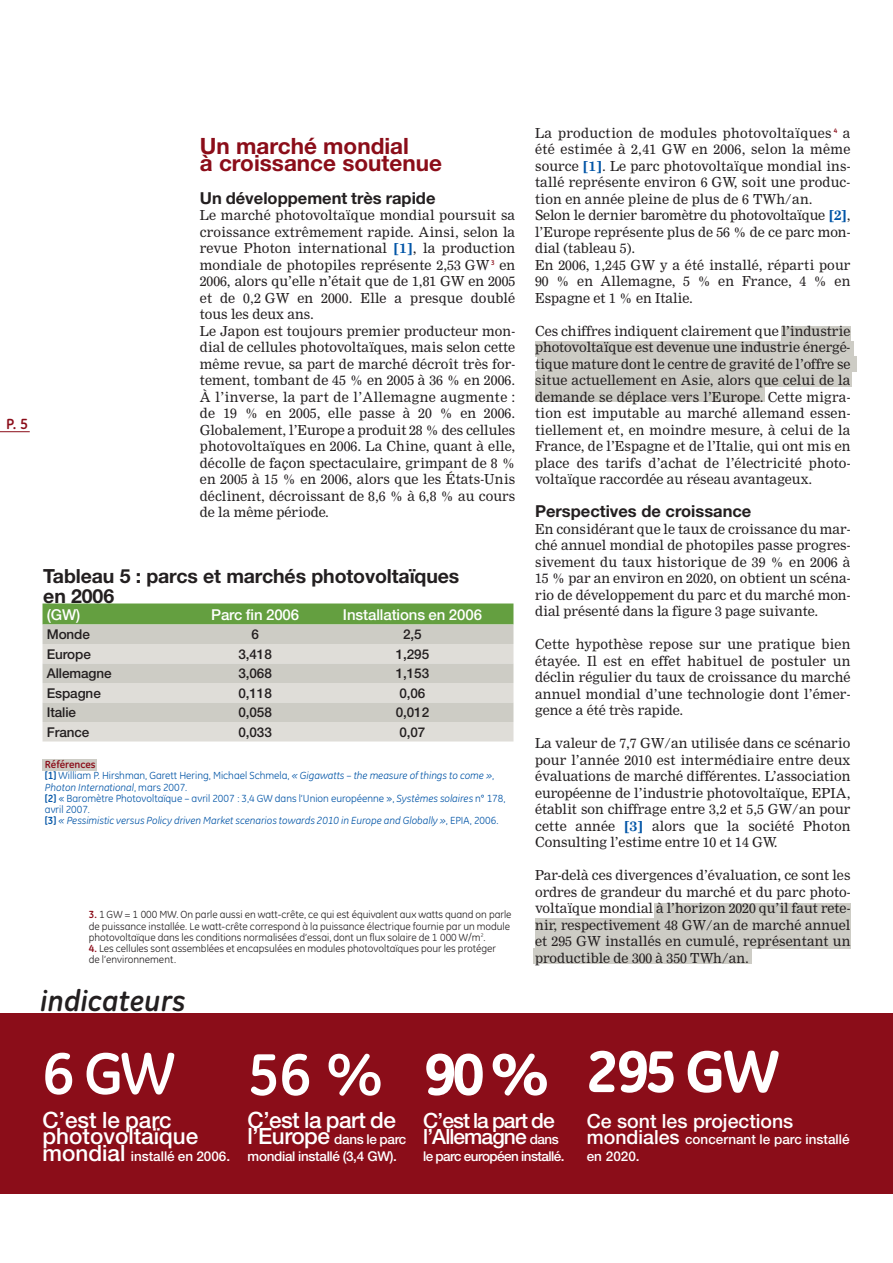
<style>
.page{position:relative;width:893px;height:1263px;background:#fff}
.page>*{position:absolute;margin:0;border:0;box-sizing:border-box;transform-origin:0 0}
.t1{font:800 60px "GE Inspira";letter-spacing:-.055em;color:#fff}
.t2{font:700 60px "GE Inspira";color:#fff}
.t3{font:italic 700 29.55px "GE Inspira";color:#231f20}
.t4{font:700 22.5px/16.5px "Helvetica Neue";color:#8b0d19}
.t5{font:500 22.5px/16.5px "Helvetica Neue";color:#fff}
.t6{font:500 22.5px "Helvetica Neue";letter-spacing:-.02em;color:#fff}
.t7{font:500 21px/16.5px "Helvetica Neue";letter-spacing:-.045em;color:#fff}
.t8{font:700 19.5px/19.5px "Helvetica Neue";letter-spacing:-.005em;color:#231f20}
.t9{font:500 19.5px "Helvetica Neue";color:#fff}
.t10{font:700 16.5px "Helvetica Neue";color:#231f20}
.t11{font:500 15px "Helvetica Neue";letter-spacing:-.005em;color:#fff}
.t12{font:700 15px "GE Inspira";color:#8b0d19}
.t13{font:13.5px/16.5px "Nimrod";letter-spacing:.01em;color:#231f20;text-align:justify}
.t14{font:500 13.5px "Helvetica Neue";letter-spacing:-.005em;color:#231f20}
.t15{font:500 13.5px/16.5px "Helvetica Neue";color:#fff}
.t16{font:500 13.5px/16.5px "Helvetica Neue";letter-spacing:-.02em;color:#fff}
.t17{font:500 13.5px "Helvetica Neue";letter-spacing:-.04em;color:#fff}
.t18{font:10.5px/11.2px "GE Inspira";color:#231f20}
.t19{font:10.5px/11.2px "GE Inspira";color:#0054a6}
.s1{font-weight:700;color:#0054a6}
.s2{font-weight:700;color:#8b0d19}
.s3{font-weight:700}
.s4{font-style:italic}
.s5{font-size:22.5px}
.s6{font-size:13.5px}
.s7{font-size:19.5px}
</style>
<div class="page">
<hr style="left:0;top:431px;width:30px;height:1px;background:#8b0d19">
<div style="left:0;top:1014px;width:892px;height:180px;background:#8b0d19"></div>
<div style="left:43px;top:603px;width:470px;height:21px;background:#649f40"></div>
<div style="left:43px;top:624px;width:470px;height:20px;background:#cdccc5"></div>
<div style="left:43px;top:644px;width:470px;height:19px;background:#dfddd8"></div>
<div style="left:43px;top:663px;width:470px;height:20px;background:#cdccc5"></div>
<div style="left:43px;top:683px;width:470px;height:19px;background:#dfddd8"></div>
<div style="left:43px;top:702px;width:470px;height:20px;background:#cdccc5"></div>
<div style="left:43px;top:722px;width:470px;height:19px;background:#dfddd8"></div>
<div style="left:42px;top:759px;width:55px;height:11px;background:#cdccc5"></div>
<div style="left:781px;top:326px;width:69px;height:16px;background:#cdccc5"></div>
<div style="left:535px;top:341px;width:318px;height:16px;background:#cdccc5"></div>
<div style="left:537px;top:356px;width:319px;height:16px;background:#cdccc5"></div>
<div style="left:535px;top:371px;width:317px;height:16px;background:#cdccc5"></div>
<div style="left:535px;top:386px;width:230px;height:16px;background:#cdccc5"></div>
<div style="left:654px;top:903px;width:196px;height:15px;background:#cdccc5"></div>
<div style="left:535px;top:918px;width:315px;height:15px;background:#cdccc5"></div>
<div style="left:535px;top:933px;width:315px;height:15px;background:#cdccc5"></div>
<div style="left:534px;top:948px;width:218px;height:15px;background:#cdccc5"></div>
<p class="t12" style="left:6px;top:419px;width:24px">P. 5</p>
<h3 class="t4" style="left:200px;top:140px;width:244px">Un marché mondial<br>à croissance soutenue</h3>
<p class="t10" style="left:200px;top:192px;width:237px">Un développement très rapide</p>
<p class="t13" style="left:200px;top:209px;width:317px;text-align:left">Le marché photovoltaïque mondial poursuit sa croissance extrêmement rapide. Ainsi, selon la revue Photon international <span class="s1">[1]</span>, la production mondiale de photopiles représente 2,53 GW <sup>3</sup> en 2006, alors qu’elle n’était que de 1,81 GW en 2005 et de 0,2 GW en 2000. Elle a presque doublé tous les deux ans.<br>Le Japon est toujours premier producteur mon&shy;dial de cellules photovoltaïques, mais selon cette même revue, sa part de marché décroît très for&shy;tement, tombant de 45 % en 2005 à 36 % en 2006.<br>À l’inverse, la part de l’Allemagne augmente : de 19 % en 2005, elle passe à 20 % en 2006.<br>Globalement, l’Europe a produit 28 % des cellules photovoltaïques en 2006. La Chine, quant à elle, décolle de façon spectaculaire, grimpant de 8 % en 2005 à 15 % en 2006, alors que les États-Unis déclinent, décroissant de 8,6 % à 6,8 % au cours de la même période.</p>
<h3 class="t8" style="left:43px;top:568px;width:418px">Tableau 5 : parcs et marchés photovoltaïques en 2006</h3>
<p class="t11" style="left:47px;top:609px;width:35px">(GW)</p>
<p class="t11" style="left:211px;top:609px;width:90px">Parc fin 2006</p>
<p class="t11" style="left:343px;top:609px;width:141px">Installations en 2006</p>
<p class="t14" style="left:47px;top:630px;width:45px">Monde</p>
<p class="t14" style="left:251px;top:630px;width:9px">6</p>
<p class="t14" style="left:403px;top:630px;width:20px">2,5</p>
<p class="t14" style="left:47px;top:649px;width:46px">Europe</p>
<p class="t14" style="left:238px;top:649px;width:35px">3,418</p>
<p class="t14" style="left:396px;top:649px;width:35px">1,295</p>
<p class="t14" style="left:47px;top:669px;width:66px">Allemagne</p>
<p class="t14" style="left:238px;top:669px;width:35px">3,068</p>
<p class="t14" style="left:396px;top:669px;width:35px">1,153</p>
<p class="t14" style="left:47px;top:688px;width:56px">Espagne</p>
<p class="t14" style="left:238px;top:688px;width:35px">0,118</p>
<p class="t14" style="left:399px;top:688px;width:28px">0,06</p>
<p class="t14" style="left:47px;top:708px;width:31px">Italie</p>
<p class="t14" style="left:238px;top:708px;width:35px">0,058</p>
<p class="t14" style="left:396px;top:708px;width:35px">0,012</p>
<p class="t14" style="left:47px;top:727px;width:44px">France</p>
<p class="t14" style="left:238px;top:727px;width:35px">0,033</p>
<p class="t14" style="left:399px;top:727px;width:28px">0,07</p>
<p class="t19" style="left:45px;top:760px;width:462px"><span class="s2">Références<br></span><span class="s3">[1]</span> William P. Hirshman, Garett Hering, Michael Schmela, <span class="s4">« Gigawatts – the measure of things to come »</span>, <span class="s4">Photon International</span>, mars 2007.<br><span class="s3">[2]</span> « Baromètre Photovoltaïque – avril 2007 : 3,4 GW dans l’Union européenne », <span class="s4">Systèmes solaires</span> n° 178, avril 2007.<br><span class="s3">[3]</span> <span class="s4">« Pessimistic versus Policy driven Market scenarios towards 2010 in Europe and Globally »</span>, EPIA, 2006.</p>
<p class="t18" style="left:89px;top:910px;width:424px"><span class="s2">3.</span> 1 GW = 1 000 MW. On parle aussi en watt-crête, ce qui est équivalent aux watts quand on parle de puissance installée. Le watt-crête correspond à la puissance électrique fournie par un module photovoltaïque dans les conditions normalisées d’essai, dont un flux solaire de 1 000 W/m<sup>2</sup>.</p>
<p class="t18" style="left:89px;top:944px;width:409px"><span class="s2">4.</span> Les cellules sont assemblées et encapsulées en modules photovoltaïques pour les protéger de l’environnement.</p>
<h2 class="t3" style="left:40px;top:990px;width:147px">indicateurs</h2>
<p class="t13" style="left:535px;top:126px;width:317px;text-align:left">La production de modules photovoltaïques <sup>4</sup> a été estimée à 2,41 GW en 2006, selon la même source <span class="s1">[1]</span>. Le parc photovoltaïque mondial ins&shy;tallé représente environ 6 GW, soit une produc&shy;tion en année pleine de plus de 6 TWh/an.<br>Selon le dernier baromètre du photovoltaïque <span class="s1">[2]</span>, l’Europe représente plus de 56 % de ce parc mon&shy;dial (tableau 5).<br>En 2006, 1,245 GW y a été installé, réparti pour 90 % en Allemagne, 5 % en France, 4 % en Espagne et 1 % en Italie.</p>
<p class="t13" style="left:535px;top:324px;width:317px">Ces chiffres indiquent clairement que l’industrie photovoltaïque est devenue une industrie énergé&shy;tique mature dont le centre de gravité de l’offre se situe actuellement en Asie, alors que celui de la demande se déplace vers l’Europe. Cette migra&shy;tion est imputable au marché allemand essen&shy;tiellement et, en moindre mesure, à celui de la France, de l’Espagne et de l’Italie, qui ont mis en place des tarifs d’achat de l’électricité photo&shy;voltaïque raccordée au réseau avantageux.</p>
<p class="t10" style="left:535px;top:506px;width:218px">Perspectives de croissance</p>
<p class="t13" style="left:535px;top:522px;width:317px">En considérant que le taux de croissance du mar&shy;ché annuel mondial de photopiles passe progres&shy;sivement du taux historique de 39 % en 2006 à 15 % par an environ en 2020, on obtient un scéna&shy;rio de développement du parc et du marché mon&shy;dial présenté dans la figure 3 page suivante.</p>
<p class="t13" style="left:535px;top:638px;width:317px">Cette hypothèse repose sur une pratique bien étayée. Il est en effet habituel de postuler un déclin régulier du taux de croissance du marché annuel mondial d’une technologie dont l’émer&shy;gence a été très rapide.</p>
<p class="t13" style="left:535px;top:737px;width:317px">La valeur de 7,7 GW/an utilisée dans ce scénario pour l’année 2010 est intermédiaire entre deux évaluations de marché différentes. L’association européenne de l’industrie photovoltaïque, EPIA, établit son chiffrage entre 3,2 et 5,5 GW/an pour cette année <span class="s1">[3]</span> alors que la société Photon Consulting l’estime entre 10 et 14 GW.</p>
<p class="t13" style="left:535px;top:869px;width:317px">Par-delà ces divergences d’évaluation, ce sont les ordres de grandeur du marché et du parc photo&shy;voltaïque mondial à l’horizon 2020 qu’il faut rete&shy;nir, respectivement 48 GW/an de marché annuel et 295 GW installés en cumulé, représentant un productible de 300 à 350 TWh/an.</p>
<h1 class="t2" style="left:43px;top:1051px;width:134px">6GW</h1>
<h3 class="t5" style="left:43px;top:1114px;width:157px">C’est le parc photovoltaïque</h3>
<p class="t15" style="left:43px;top:1149px;width:189px"><span class="s5">mondial</span> installé en 2006.</p>
<h1 class="t2" style="left:248px;top:1052px;width:137px">56 %</h1>
<h3 class="t6" style="left:248px;top:1112px;width:150px">C’est la part de</h3>
<p class="t16" style="left:248px;top:1133px;width:160px"><span class="s5">l’Europe</span> dans le parc mondial installé (3,4 GW).</p>
<h1 class="t1" style="left:423px;top:1052px;width:128px">90%</h1>
<h3 class="t7" style="left:423px;top:1114px;width:137px">C’est la part de l’Allemagne <span class="s6">dans</span></h3>
<p class="t17" style="left:423px;top:1151px;width:143px">le parc européen installé.</p>
<h1 class="t1" style="left:587px;top:1049px;width:196px">295 GW</h1>
<h3 class="t9" style="left:587px;top:1114px;width:208px">Ce sont les projections</h3>
<p class="t15" style="left:587px;top:1133px;width:264px"><span class="s7">mondiales</span> concernant le parc installé en 2020.</p>
</div>
